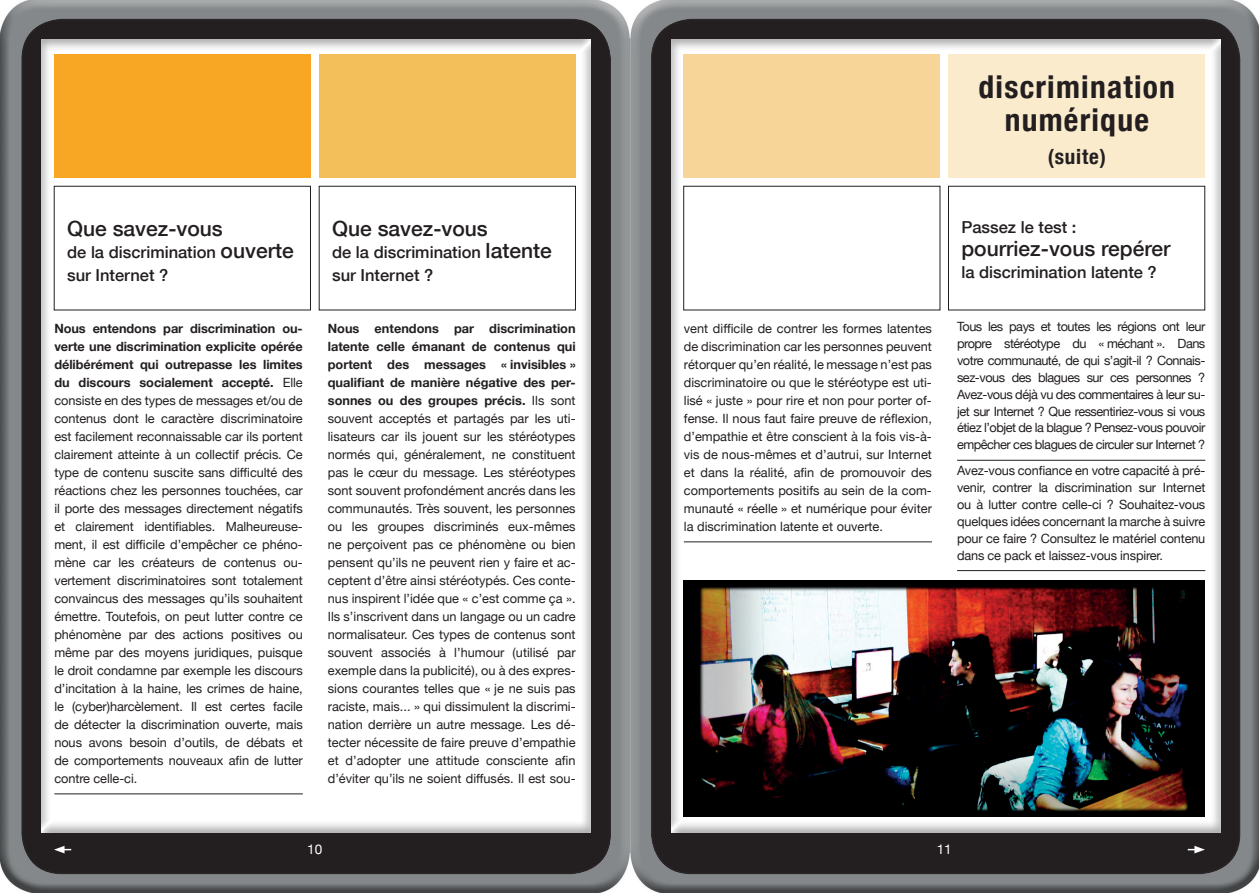
<style>
.page{position:relative;width:1259px;height:893px;background:#fff}
.page>*{position:absolute;margin:0;border:0;box-sizing:border-box;transform-origin:0 0}
.t1{font:700 condensed 31.5px/33px "Helvetica Neue";letter-spacing:.04em;color:#231f20;text-align:center}
.t2{font:500 21px "Helvetica Neue";color:#231f20}
.t3{font:700 condensed 21px "Helvetica Neue";letter-spacing:.04em;color:#231f20}
.t4{font:500 16.5px/22.5px "Helvetica Neue";color:#231f20}
.t5{font:13.5px "Helvetica Neue";color:#fff}
.t6{font:12.75px/18px "Helvetica Neue";letter-spacing:-.005em;color:#231f20;text-align:justify}
.s1{font-size:21px}
.s2{font-weight:700}
</style>
<div class="page">
<img style="left:0;top:0;width:1259px;height:893px">
<div style="left:648px;top:17px;width:592px;height:858px;background:#231f20"></div>
<div style="left:19px;top:17px;width:592px;height:858px;background:#231f20"></div>
<div style="left:669px;top:38px;width:552px;height:795px;background:#231f20;opacity:.4"></div>
<div style="left:39px;top:38px;width:552px;height:795px;background:#231f20;opacity:.4"></div>
<svg style="left:54px;top:846px;width:17px;height:7px"></svg>
<svg style="left:1187px;top:846px;width:18px;height:7px"></svg>
<div style="left:948px;top:54px;width:257px;height:124px;background:#fbebcd"></div>
<div style="left:683px;top:54px;width:257px;height:124px;background:#f7d598"></div>
<div style="left:683px;top:186px;width:257px;height:124px;border:1px solid #231f20"></div>
<img style="left:683px;top:581px;width:521px;height:235px">
<div style="left:54px;top:54px;width:256px;height:124px;background:#f8a725"></div>
<div style="left:319px;top:54px;width:256px;height:124px;background:#f2bf5b"></div>
<hr style="left:957px;top:460px;width:248px;height:1px;background:#231f20">
<hr style="left:957px;top:570px;width:248px;height:1px;background:#231f20">
<div style="left:948px;top:186px;width:257px;height:124px;border:1px solid #231f20"></div>
<hr style="left:684px;top:542px;width:248px;height:1px;background:#231f20">
<hr style="left:54px;top:794px;width:249px;height:1px;background:#231f20">
<div style="left:54px;top:186px;width:257px;height:124px;border:1px solid #231f20"></div>
<div style="left:319px;top:186px;width:256px;height:124px;border:1px solid #231f20"></div>
<h1 class="t1" style="left:978px;top:68px;width:198px">discrimination numérique</h1>
<h2 class="t3" style="left:1047px;top:139px;width:60px">(suite)</h2>
<h2 class="t2" style="left:67px;top:211px;width:157px">Que savez-vous</h2>
<p class="t4" style="left:67px;top:240px;width:228px">de la discrimination <span class="s1">ouverte </span>sur Internet ?</p>
<h2 class="t2" style="left:332px;top:211px;width:157px">Que savez-vous</h2>
<p class="t4" style="left:332px;top:240px;width:221px">de la discrimination <span class="s1">latente </span>sur Internet ?</p>
<p class="t4" style="left:961px;top:216px;width:116px">Passez le test :</p>
<h2 class="t2" style="left:961px;top:232px;width:210px">pourriez-vous repérer</h2>
<p class="t4" style="left:961px;top:261px;width:197px">la discrimination latente ?</p>
<p class="t6" style="left:54px;top:319px;width:250px"><span class="s2">Nous entendons par discrimination ou&shy;verte une discrimination explicite opérée délibérément qui outrepasse les limites du discours socialement accepté.</span> Elle consiste en des types de messages et/ou de contenus dont le caractère discriminatoire est facilement reconnaissable car ils portent clairement atteinte à un collectif précis. Ce type de contenu suscite sans difficulté des réactions chez les personnes touchées, car il porte des messages directement négatifs et clairement identifiables. Malheureuse&shy;ment, il est difficile d’empêcher ce phéno&shy;mène car les créateurs de contenus ou&shy;vertement discriminatoires sont totalement convaincus des messages qu’ils souhaitent émettre. Toutefois, on peut lutter contre ce phénomène par des actions positives ou même par des moyens juridiques, puisque le droit condamne par exemple les discours d’incitation à la haine, les crimes de haine, le (cyber)harcèlement. Il est certes facile de détecter la discrimination ouverte, mais nous avons besoin d’outils, de débats et de comportements nouveaux afin de lutter contre celle-ci.</p>
<p class="t6" style="left:328px;top:319px;width:249px"><span class="s2">Nous entendons par discrimination latente celle émanant de contenus qui portent des messages « invisibles » qualifiant de manière négative des per&shy;sonnes ou des groupes précis.</span> Ils sont souvent acceptés et partagés par les uti&shy;lisateurs car ils jouent sur les stéréotypes normés qui, généralement, ne constituent pas le cœur du message. Les stéréotypes sont souvent profondément ancrés dans les communautés. Très souvent, les personnes ou les groupes discriminés eux-mêmes ne perçoivent pas ce phénomène ou bien pensent qu’ils ne peuvent rien y faire et ac&shy;ceptent d’être ainsi stéréotypés. Ces conte&shy;nus inspirent l’idée que « c’est comme ça ».<br>Ils s’inscrivent dans un langage ou un cadre normalisateur. Ces types de contenus sont souvent associés à l’humour (utilisé par exemple dans la publicité), ou à des expres&shy;sions courantes telles que « je ne suis pas raciste, mais... » qui dissimulent la discrimi&shy;nation derrière un autre message. Les dé&shy;tecter nécessite de faire preuve d’empathie et d’adopter une attitude consciente afin d’éviter qu’ils ne soient diffusés. Il est sou-</p>
<p class="t6" style="left:684px;top:319px;width:249px">vent difficile de contrer les formes latentes de discrimination car les personnes peuvent rétorquer qu’en réalité, le message n’est pas discriminatoire ou que le stéréotype est uti&shy;lisé « juste » pour rire et non pour porter of&shy;fense. Il nous faut faire preuve de réflexion, d’empathie et être conscient à la fois vis-à&shy;vis de nous-mêmes et d’autrui, sur Internet et dans la réalité, afin de promouvoir des comportements positifs au sein de la com&shy;munauté « réelle » et numérique pour éviter la discrimination latente et ouverte.</p>
<p class="t6" style="left:957px;top:317px;width:250px;line-height:17px">Tous les pays et toutes les régions ont leur propre stéréotype du « méchant ». Dans votre communauté, de qui s’agit-il ? Connais&shy;sez-vous des blagues sur ces personnes ?<br>Avez-vous déjà vu des commentaires à leur su&shy;jet sur Internet ? Que ressentiriez-vous si vous étiez l’objet de la blague ? Pensez-vous pouvoir empêcher ces blagues de circuler sur Internet ?</p>
<p class="t6" style="left:957px;top:461px;width:250px;line-height:17px">Avez-vous confiance en votre capacité à pré&shy;venir, contrer la discrimination sur Internet ou à lutter contre celle-ci ? Souhaitez-vous quelques idées concernant la marche à suivre pour ce faire ? Consultez le matériel contenu dans ce pack et laissez-vous inspirer.</p>
<p class="t5" style="left:307px;top:838px;width:17px">10</p>
<p class="t5" style="left:936px;top:838px;width:17px">11</p>
</div>
